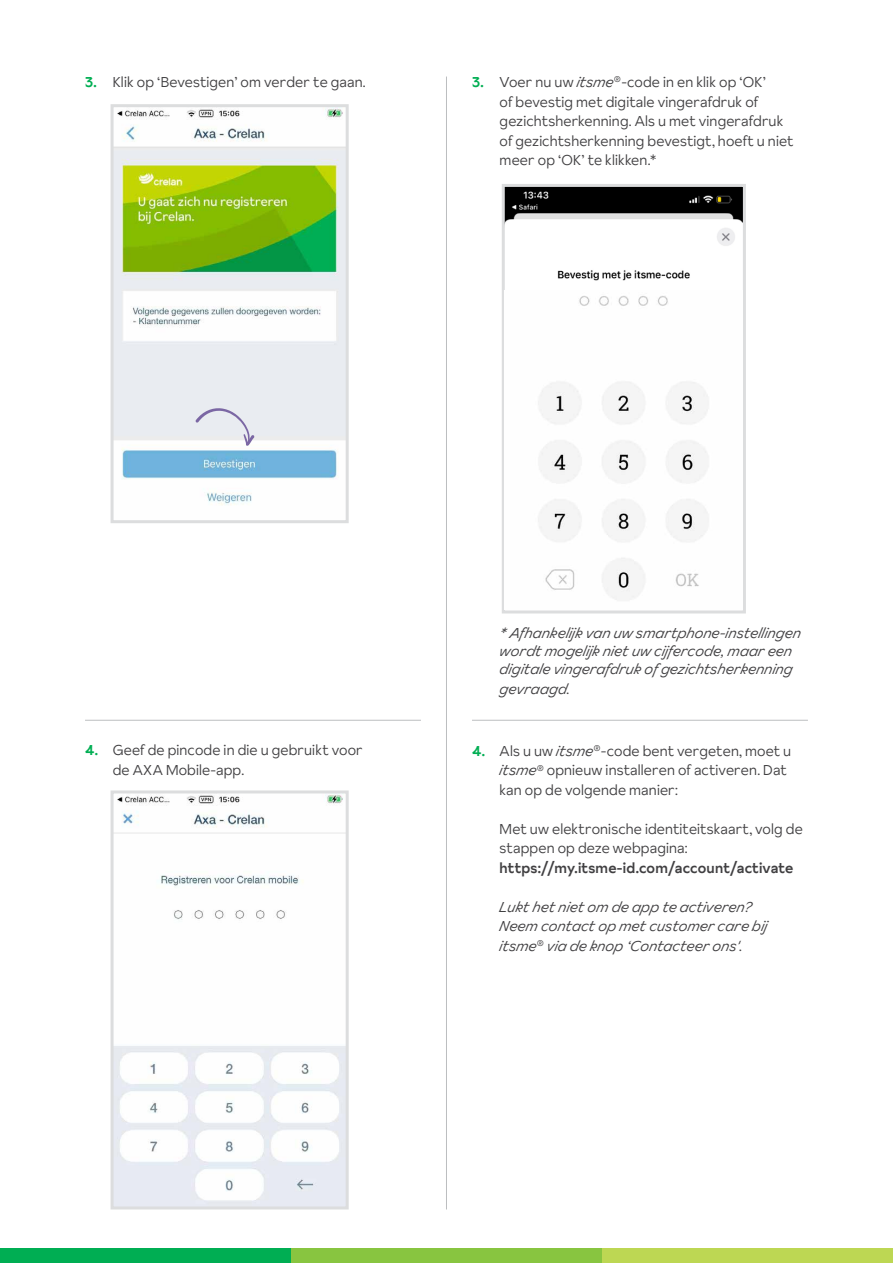
<style>
.page{position:relative;width:893px;height:1263px;background:#fff}
.page>*{position:absolute;margin:0;border:0;box-sizing:border-box;transform-origin:0 0}
.t1{font:300 14.25px/19.5px "Crelan Sunset";letter-spacing:.01em;color:#414042}
.t2{font:italic 300 14.25px/18px "Crelan Sunset";letter-spacing:.01em;color:#414042}
.t3{font:500 14.25px "Crelan Sunset";letter-spacing:.01em;color:#414042}
.s1{font-weight:500;color:#00ae53}
.s2{font-style:italic}
</style>
<div class="page">
<div style="left:0;top:1248px;width:291px;height:15px;background:#00ae53"></div>
<div style="left:291px;top:1248px;width:311px;height:15px;background:#88c540"></div>
<div style="left:602px;top:1248px;width:291px;height:15px;background:#bdd753"></div>
<hr style="left:446px;top:77px;width:1px;height:1132px;background:#bcbec0">
<svg style="left:110px;top:104px;width:239px;height:419px"></svg>
<svg style="left:110px;top:790px;width:239px;height:420px"></svg>
<svg style="left:502px;top:184px;width:244px;height:430px"></svg>
<svg style="left:195px;top:407px;width:59px;height:39px;background:#e1e1ea"></svg>
<hr style="left:85px;top:720px;width:336px;height:1px;background:#bcbec0">
<hr style="left:472px;top:720px;width:336px;height:1px;background:#bcbec0">
<img style="left:505px;top:290px;width:238px;height:320px">
<p class="t1" style="left:85px;top:72px;width:282px"><span class="s1">3.</span> Klik op ‘Bevestigen’ om verder te gaan.</p>
<p class="t1" style="left:500px;top:72px;width:295px;text-indent:-28px"><span class="s1">3.</span> Voer nu uw <span class="s2">itsme</span><sup>®</sup>-code in en klik op ‘OK’<br>of bevestig met digitale vingerafdruk of gezichtsherkenning. Als u met vingerafdruk of gezichtsherkenning bevestigt, hoeft u niet meer op ‘OK’ te klikken.*</p>
<p class="t1" style="left:113px;top:740px;width:252px;text-indent:-28px"><span class="s1">4.</span> Geef de pincode in die u gebruikt voor de AXA Mobile-app.</p>
<p class="t2" style="left:500px;top:624px;width:303px">* Afhankelijk van uw smartphone-instellingen wordt mogelijk niet uw cijfercode, maar een digitale vingerafdruk of gezichtsherkenning</p>
<p class="t2" style="left:500px;top:679px;width:72px">gevraagd.</p>
<p class="t1" style="left:500px;top:741px;width:293px;text-indent:-28px"><span class="s1">4.</span> Als u uw <span class="s2">itsme</span><sup>®</sup>-code bent vergeten, moet u <span class="s2">itsme</span><sup>®</sup> opnieuw installeren of activeren. Dat kan op de volgende manier:</p>
<p class="t1" style="left:500px;top:819px;width:305px">Met uw elektronische identiteitskaart, volg de stappen op deze webpagina:</p>
<p class="t3" style="left:500px;top:858px;width:295px">https://my.itsme-id.com/account/activate</p>
<p class="t2" style="left:500px;top:897px;width:269px;line-height:19.5px">Lukt het niet om de app te activeren?<br>Neem contact op met customer care bij itsme<sup>®</sup> via de knop ‘Contacteer ons'.</p>
</div>
